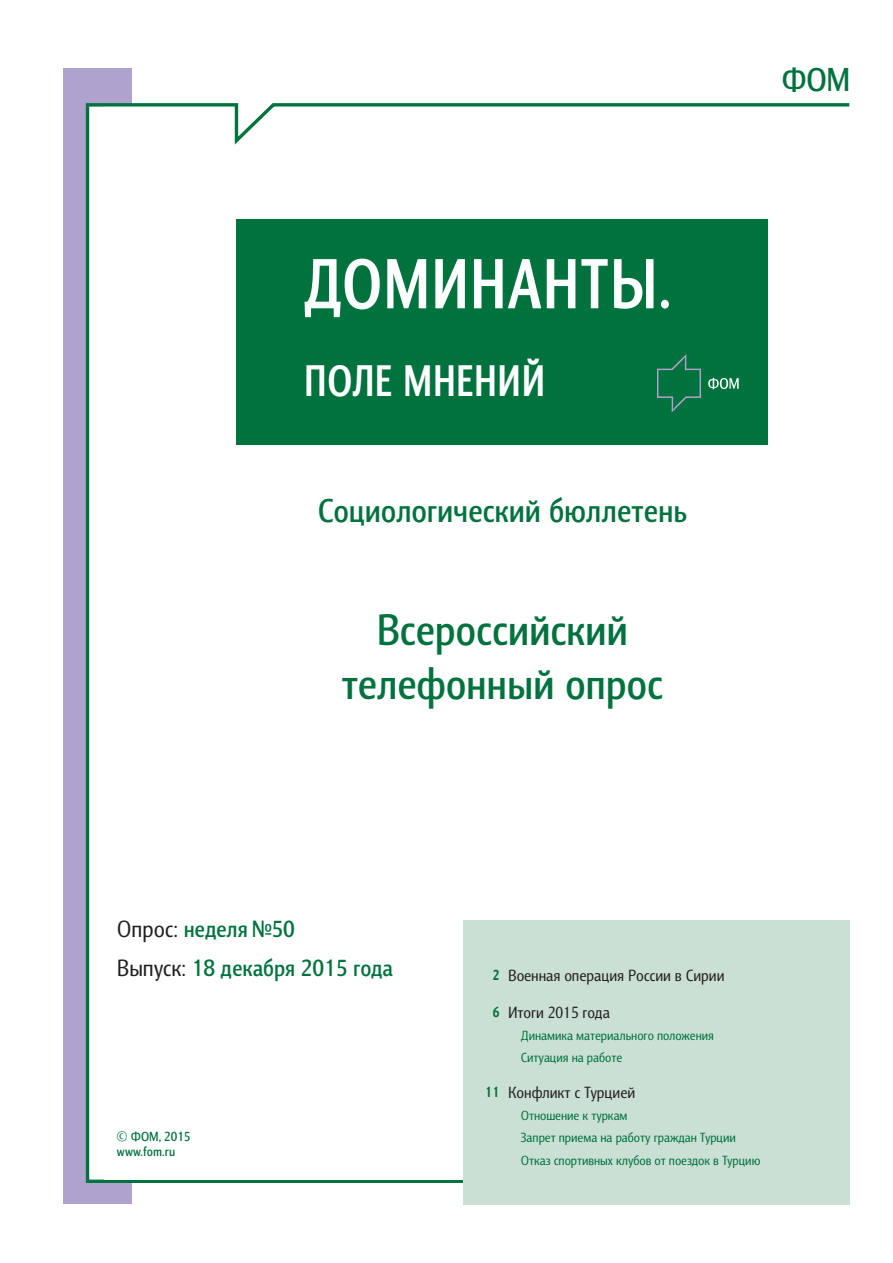
<style>
.page{position:relative;width:893px;height:1263px;background:#fff}
.page>*{position:absolute;margin:0;border:0;box-sizing:border-box;transform-origin:0 0}
.t1{font:700 72px "Barnaul Grotesk";letter-spacing:.025em;color:#fff;scale:.89 1}
.t2{font:500 45px/54px "Barnaul Grotesk";letter-spacing:-.005em;color:#00723e;text-align:center}
.t3{font:700 45px "Barnaul Grotesk";letter-spacing:.025em;color:#fff;scale:.89 1}
.t4{font:500 33.75px "Barnaul Grotesk";letter-spacing:-.005em;color:#00723e}
.t5{font:500 24px/39px "Barnaul Grotesk";color:#00723e}
.t6{font:16.5px "Barnaul Grotesk";color:#231f20}
.t7{font:13.5px/22px "Barnaul Grotesk";color:#00723e}
.t8{font:500 13.5px/15px "Barnaul Grotesk";color:#00723e}
.s1{font-weight:400;color:#231f20}
.s2{font-weight:800;font-size:15px;color:#00723e}
</style>
<div class="page">
<div style="left:64px;top:68px;width:68px;height:1135px;background:#b0a2ce"></div>
<svg style="left:85px;top:149px;width:378px;height:1034px;background:#c3dcd2"></svg>
<div style="left:104px;top:106px;width:719px;height:1073px;background:#fff"></div>
<svg style="left:85px;top:103px;width:765px;height:46px"></svg>
<div style="left:237px;top:219px;width:531px;height:225px;background:#00723e"></div>
<svg style="left:657px;top:354px;width:44px;height:58px"></svg>
<svg style="left:708px;top:378px;width:31px;height:11px"></svg>
<div style="left:463px;top:921px;width:387px;height:284px;background:#cbe0d5"></div>
<h1 class="t1" style="left:304px;top:241px;width:414px">ДОМИНАНТЫ.</h1>
<h2 class="t3" style="left:304px;top:355px;width:272px">ПОЛЕ МНЕНИЙ</h2>
<h3 class="t4" style="left:318px;top:490px;width:371px">Социологический бюллетень</h3>
<h2 class="t2" style="left:342px;top:602px;width:323px">Всероссийский телефонный опрос</h2>
<h3 class="t4" style="left:781px;top:60px;width:70px">ФОМ</h3>
<h3 class="t5" style="left:117px;top:909px;width:278px"><span class="s1">Опрос:</span> неделя №50<br><span class="s1">Выпуск:</span> 18 декабря 2015 года</h3>
<p class="t8" style="left:117px;top:1128px;width:75px">© ФОМ, 2015 www.fom.ru</p>
<p class="t6" style="left:493px;top:966px;width:233px"><span class="s2">2</span> Военная операция России в Сирии</p>
<p class="t6" style="left:493px;top:1002px;width:118px"><span class="s2">6</span> Итоги 2015 года</p>
<p class="t7" style="left:521px;top:1024px;width:195px">Динамика материального положения<br>Ситуация на работе</p>
<p class="t6" style="left:486px;top:1083px;width:151px"><span class="s2">11</span> Конфликт с Турцией</p>
<p class="t7" style="left:521px;top:1105px;width:241px">Отношение к туркам<br>Запрет приема на работу граждан Турции<br>Отказ спортивных клубов от поездок в Турцию</p>
</div>
